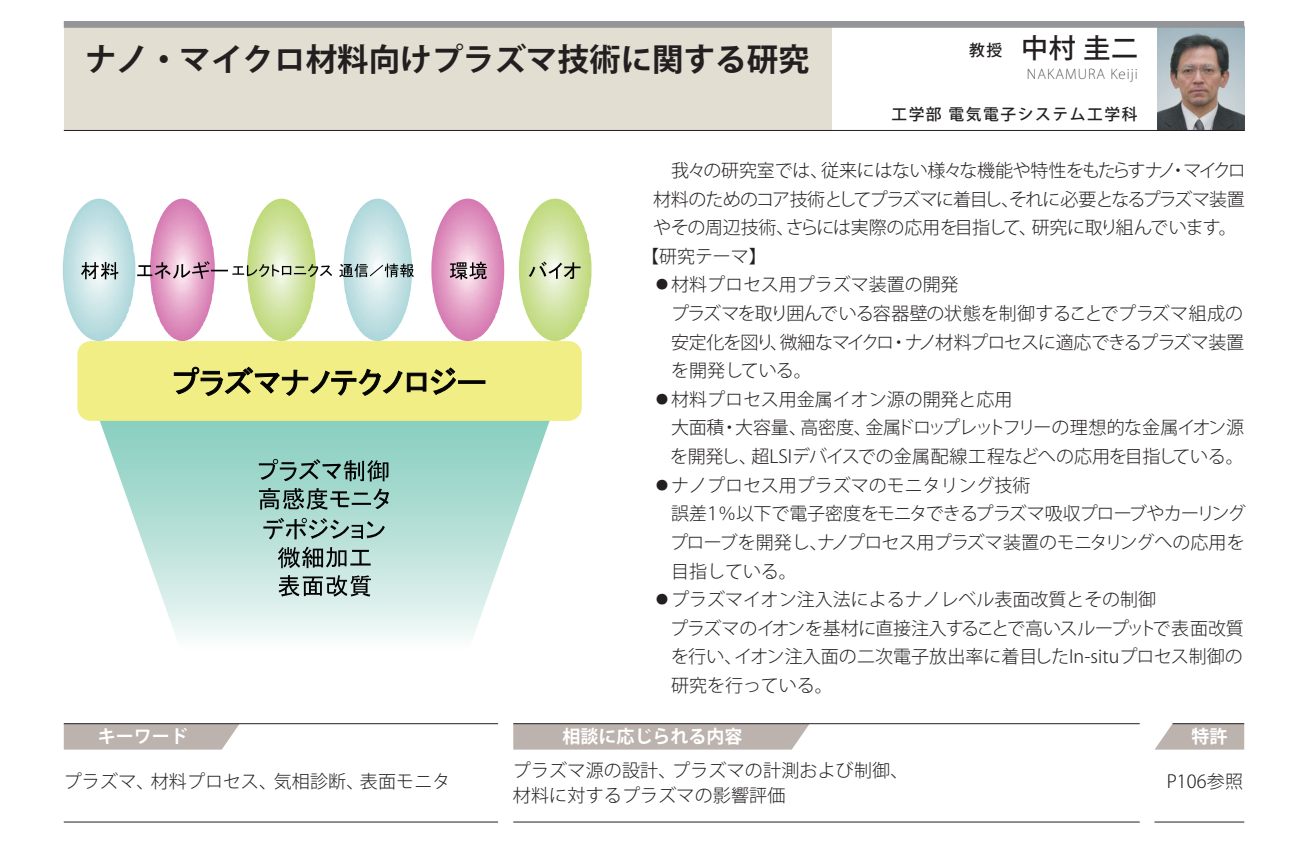
<style>
.page{position:relative;width:1308px;height:844px;background:#fff}
.page>*{position:absolute;margin:0;border:0;box-sizing:border-box;transform-origin:0 0}
.t1{font:700 31.5px "Koz Go Pro";color:#231f20}
.t2{font:500 27px "Koz Go Pro";color:#231f20}
.t3{font:300 18px/28.6px "Koz Go Pro";letter-spacing:-.01em;color:#231f20}
.t4{font:300 18px "Koz Go Pro";letter-spacing:-.04em;color:#231f20}
.t5{font:300 18px/24.8px "Koz Go Pro";letter-spacing:.01em;color:#231f20}
.t6{font:300 18px "Koz Go Pro";letter-spacing:-.06em;color:#231f20}
.t7{font:300 18px "Koz Go Pro";letter-spacing:-.055em;color:#231f20}
.t8{font:700 18px "Koz Go Pro";color:#fff}
.t9{font:500 15.75px "Koz Go Pro";letter-spacing:.1em;color:#231f20}
.t10{font:200 13.5px "Koz Go Pro";letter-spacing:.075em;color:#231f20}
.s1{font-size:15.75px}
</style>
<div class="page">
<div style="left:64px;top:24px;width:767px;height:106px;background:#e2ded2"></div>
<svg style="left:64px;top:723px;width:176px;height:26px;background:#b9b0ac"></svg>
<svg style="left:513px;top:723px;width:297px;height:26px;background:#b8afab"></svg>
<img style="left:1157px;top:28px;width:87px;height:102px">
<hr style="left:64px;top:722px;width:434px;height:1px;background:#231f20">
<hr style="left:64px;top:821px;width:434px;height:1px;background:#231f20">
<div style="left:64px;top:21px;width:1180px;height:7px;background:#939598"></div>
<hr style="left:64px;top:130px;width:1180px;height:1px;background:#231f20">
<img style="left:63px;top:198px;width:72px;height:143px">
<svg style="left:81px;top:262px;width:38px;height:17px"></svg>
<img style="left:150px;top:198px;width:65px;height:143px">
<img style="left:247px;top:198px;width:69px;height:143px">
<svg style="left:137px;top:261px;width:195px;height:18px"></svg>
<img style="left:519px;top:198px;width:73px;height:143px">
<svg style="left:529px;top:261px;width:52px;height:18px"></svg>
<svg style="left:92px;top:420px;width:466px;height:219px"></svg>
<svg style="left:259px;top:458px;width:129px;height:23px;background:#749f96"></svg>
<svg style="left:259px;top:487px;width:130px;height:22px;background:#759a92"></svg>
<svg style="left:263px;top:517px;width:122px;height:22px;background:#91b3ac"></svg>
<svg style="left:278px;top:546px;width:93px;height:22px;background:#829894"></svg>
<svg style="left:279px;top:574px;width:92px;height:22px;background:#869592"></svg>
<div style="left:77px;top:341px;width:505px;height:79px;background:#f0ee85;border-radius:13px"></div>
<svg style="left:174px;top:366px;width:282px;height:30px"></svg>
<div style="left:458px;top:380px;width:27px;height:3px;background:#030303;border:1px solid #030303"></div>
<img style="left:431px;top:198px;width:73px;height:143px">
<svg style="left:450px;top:261px;width:37px;height:18px"></svg>
<img style="left:343px;top:198px;width:69px;height:143px">
<svg style="left:339px;top:263px;width:75px;height:14px"></svg>
<svg style="left:1155px;top:723px;width:89px;height:26px;background:#beb5b2"></svg>
<hr style="left:1172px;top:722px;width:72px;height:1px;background:#231f20">
<hr style="left:1154px;top:821px;width:90px;height:1px;background:#231f20">
<hr style="left:513px;top:722px;width:627px;height:1px;background:#231f20">
<hr style="left:513px;top:821px;width:627px;height:1px;background:#231f20">
<h1 class="t1" style="left:85px;top:39px;width:726px">ナノ・マイクロ材料向けプラズマ技術に関する研究</h1>
<h2 class="t2" style="left:969px;top:31px;width:171px"><span class="s1">教授</span> 中村 圭二</h2>
<p class="t10" style="left:1027px;top:65px;width:113px">NAKAMURA Keiji</p>
<p class="t9" style="left:891px;top:104px;width:248px">工学部 電気電子システム工学科</p>
<p class="t3" style="left:671px;top:156px;width:576px">我々の研究室では、従来にはない様々な機能や特性をもたらすナノ・マイクロ</p>
<p class="t6" style="left:653px;top:187px;width:593px">材料のためのコア技術としてプラズマに着目し、それに必要となるプラズマ装置</p>
<p class="t3" style="left:653px;top:213px;width:585px">やその周辺技術、さらには実際の応用を目指して、研究に取り組んでいます。</p>
<p class="t3" style="left:641px;top:242px;width:127px">【研究テーマ】</p>
<p class="t3" style="left:653px;top:270px;width:307px">●材料プロセス用プラズマ装置の開発</p>
<p class="t3" style="left:671px;top:299px;width:574px">プラズマを取り囲んでいる容器壁の状態を制御することでプラズマ組成の</p>
<p class="t7" style="left:671px;top:330px;width:575px">安定化を図り、微細なマイクロ・ナノ材料プロセスに適応できるプラズマ装置</p>
<p class="t3" style="left:653px;top:356px;width:160px">　を開発している。</p>
<p class="t3" style="left:670px;top:385px;width:575px;text-indent:-17px">●材料プロセス用金属イオン源の開発と応用<br>大面積・大容量、高密度、金属ドロップレットフリーの理想的な金属イオン源を開発し、超LSIデバイスでの金属配線工程などへの応用を目指している。</p>
<p class="t3" style="left:653px;top:470px;width:379px">●ナノプロセス用プラズマのモニタリング技術</p>
<p class="t4" style="left:653px;top:501px;width:594px">　誤差１％以下で電子密度をモニタできるプラズマ吸収プローブやカーリング</p>
<p class="t4" style="left:670px;top:530px;width:576px">プローブを開発し、ナノプロセス用プラズマ装置のモニタリングへの応用を</p>
<p class="t3" style="left:653px;top:556px;width:145px">　目指している。</p>
<p class="t3" style="left:653px;top:585px;width:505px">●プラズマイオン注入法によるナノレベル表面改質とその制御</p>
<p class="t3" style="left:670px;top:613px;width:575px">プラズマのイオンを基材に直接注入することで高いスループットで表面改質</p>
<p class="t3" style="left:671px;top:642px;width:573px">を行い、イオン注入面の二次電子放出率に着目したIn-situプロセス制御の</p>
<p class="t3" style="left:653px;top:670px;width:181px">　研究を行っている。</p>
<p class="t8" style="left:98px;top:724px;width:91px">キーワード</p>
<p class="t8" style="left:563px;top:724px;width:181px">相談に応じられる内容</p>
<p class="t5" style="left:64px;top:768px;width:388px">プラズマ、材料プロセス、気相診断、表面モニタ</p>
<p class="t5" style="left:513px;top:757px;width:397px">プラズマ源の設計、プラズマの計測および制御、材料に対するプラズマの影響評価</p>
<p class="t8" style="left:1192px;top:724px;width:37px">特許</p>
<p class="t3" style="left:1167px;top:766px;width:78px">P106参照</p>
</div>
